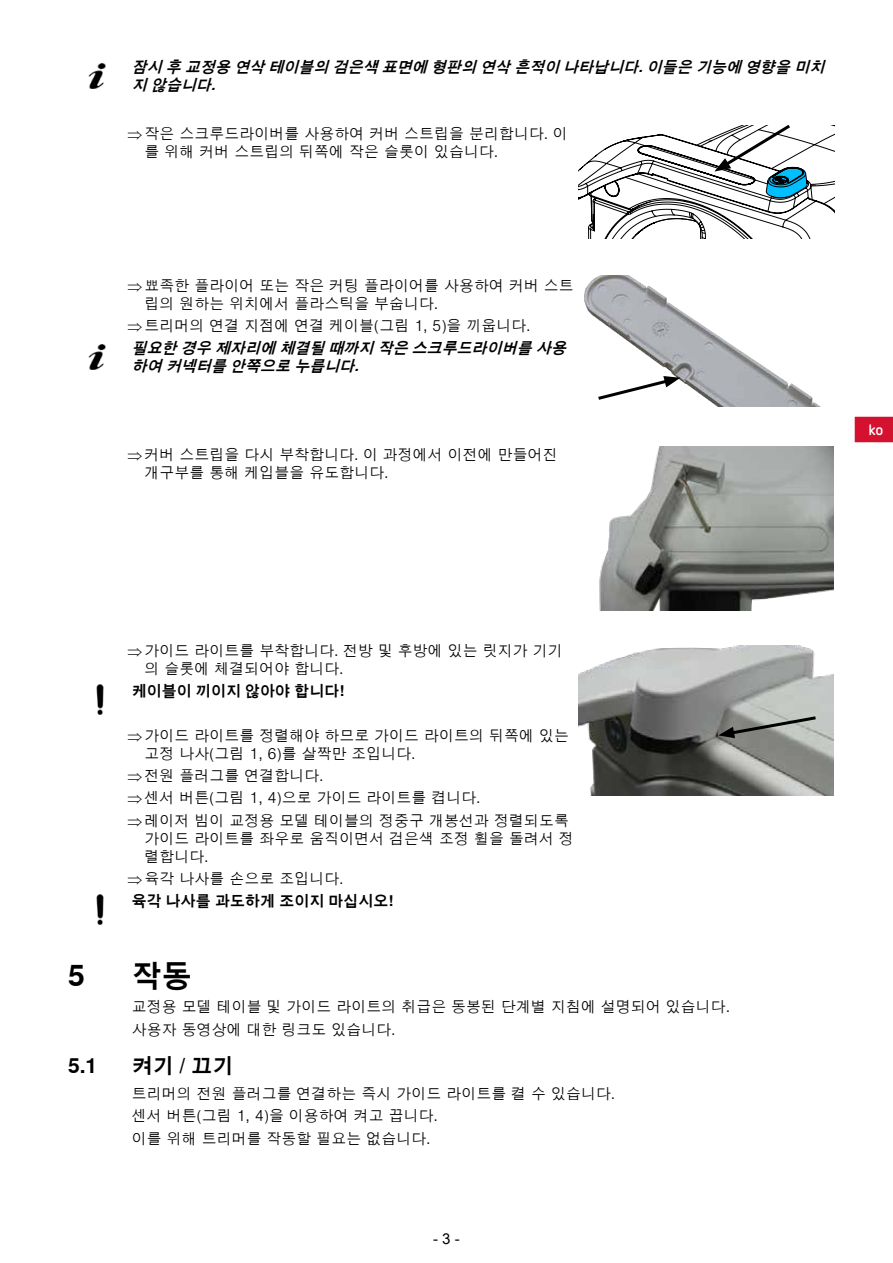
<style>
.page{position:relative;width:893px;height:1263px;background:#fff}
.page>*{position:absolute;margin:0;border:0;box-sizing:border-box;transform-origin:0 0}
.t1{font:700 30px "Nimbus Sans Global";color:#000}
.t2{font:700 21px "Nimbus Sans Global";color:#000}
.t3{font:300 15px/18px "Nimbus Sans Global";color:#000}
.t4{font:italic 700 15px/18px "Nimbus Sans Global";color:#000}
.t5{font:700 15px/22.4px "Nimbus Sans Global";color:#000}
.t6{font:15px "Arial Unicode MS";color:#000}
.t7{font:700 15px "Netto Pro";color:#fff}
.s1{font-weight:700;font-style:italic}
.s2{font-weight:300}
</style>
<div class="page">
<div style="left:855px;top:417px;width:37px;height:24px;background:#d51130"></div>
<div style="left:855px;top:417px;width:38px;height:25px;border:2px solid #d51130"></div>
<img style="left:88px;top:64px;width:18px;height:25px">
<img style="left:88px;top:345px;width:18px;height:24px">
<img style="left:96px;top:685px;width:8px;height:29px">
<img style="left:96px;top:894px;width:8px;height:30px">
<img style="left:711px;top:402px;width:109px;height:4px">
<svg style="left:578px;top:126px;width:256px;height:276px"></svg>
<img style="left:599px;top:446px;width:234px;height:164px">
<img style="left:579px;top:645px;width:255px;height:150px">
<svg style="left:718px;top:714px;width:101px;height:24px;background:#8c8f8a"></svg>
<p class="t4" style="left:132px;top:58px;width:701px">잠시 후 교정용 연삭 테이블의 검은색 표면에 형판의 연삭 흔적이 나타납니다. 이들은 기능에 영향을 미치 지 않습니다.</p>
<p class="t3" style="left:145px;top:124px;width:425px;text-indent:-17px">⇒작은 스크루드라이버를 사용하여 커버 스트립을 분리합니다. 이 를 위해 커버 스트립의 뒤쪽에 작은 슬롯이 있습니다.</p>
<p class="t3" style="left:145px;top:276px;width:431px;text-indent:-17px">⇒뾰족한 플라이어 또는 작은 커팅 플라이어를 사용하여 커버 스트 립의 원하는 위치에서 플라스틱을 부숩니다.</p>
<p class="t3" style="left:128px;top:314px;width:447px;line-height:22.4px">⇒트리머의 연결 지점에 연결 케이블(그림 1, 5)을 끼웁니다. <span class="s1">필요한 경우 제자리에 체결될 때까지 작은 스크루드라이버를 사용</span></p>
<p class="t4" style="left:132px;top:357px;width:235px">하여 커넥터를 안쪽으로 누릅니다.</p>
<p class="t3" style="left:145px;top:445px;width:415px;text-indent:-17px">⇒커버 스트립을 다시 부착합니다. 이 과정에서 이전에 만들어진 개구부를 통해 케입블을 유도합니다.</p>
<p class="t7" style="left:868px;top:420px;width:17px">ko</p>
<p class="t3" style="left:145px;top:641px;width:420px;text-indent:-17px">⇒가이드 라이트를 부착합니다. 전방 및 후방에 있는 릿지가 기기 의 슬롯에 체결되어야 합니다.</p>
<p class="t5" style="left:132px;top:680px;width:214px">케이블이 끼이지 않아야 합니다!</p>
<p class="t3" style="left:145px;top:726px;width:426px;text-indent:-17px">⇒가이드 라이트를 정렬해야 하므로 가이드 라이트의 뒤쪽에 있는 고정 나사(그림 1, 6)를 살짝만 조입니다.</p>
<p class="t3" style="left:128px;top:764px;width:443px;line-height:22.2px">⇒전원 플러그를 연결합니다.<br>⇒센서 버튼(그림 1, 4)으로 가이드 라이트를 켭니다.<br>⇒레이저 빔이 교정용 모델 테이블의 정중구 개봉선과 정렬되도록</p>
<p class="t3" style="left:145px;top:829px;width:431px">가이드 라이트를 좌우로 움직이면서 검은색 조정 휠을 돌려서 정 렬합니다.</p>
<p class="t5" style="left:128px;top:868px;width:267px">⇒<span class="s2">육각 나사를 손으로 조입니다.<br></span>육각 나사를 과도하게 조이지 마십시오!</p>
<h1 class="t1" style="left:68px;top:958px;width:18px">5</h1>
<h1 class="t1" style="left:132px;top:958px;width:61px">작동</h1>
<p class="t3" style="left:132px;top:995px;width:599px;line-height:22.2px">교정용 모델 테이블 및 가이드 라이트의 취급은 동봉된 단계별 지침에 설명되어 있습니다. 사용자 동영상에 대한 링크도 있습니다.</p>
<h2 class="t2" style="left:68px;top:1053px;width:31px">5.1</h2>
<h2 class="t2" style="left:132px;top:1053px;width:103px">켜기 / 끄기</h2>
<p class="t3" style="left:132px;top:1082px;width:485px;line-height:22.2px">트리머의 전원 플러그를 연결하는 즉시 가이드 라이트를 켤 수 있습니다. 센서 버튼(그림 1, 4)을 이용하여 켜고 끕니다.<br>이를 위해 트리머를 작동할 필요는 없습니다.</p>
<p class="t6" style="left:433px;top:1228px;width:28px">- 3 -</p>
</div>
